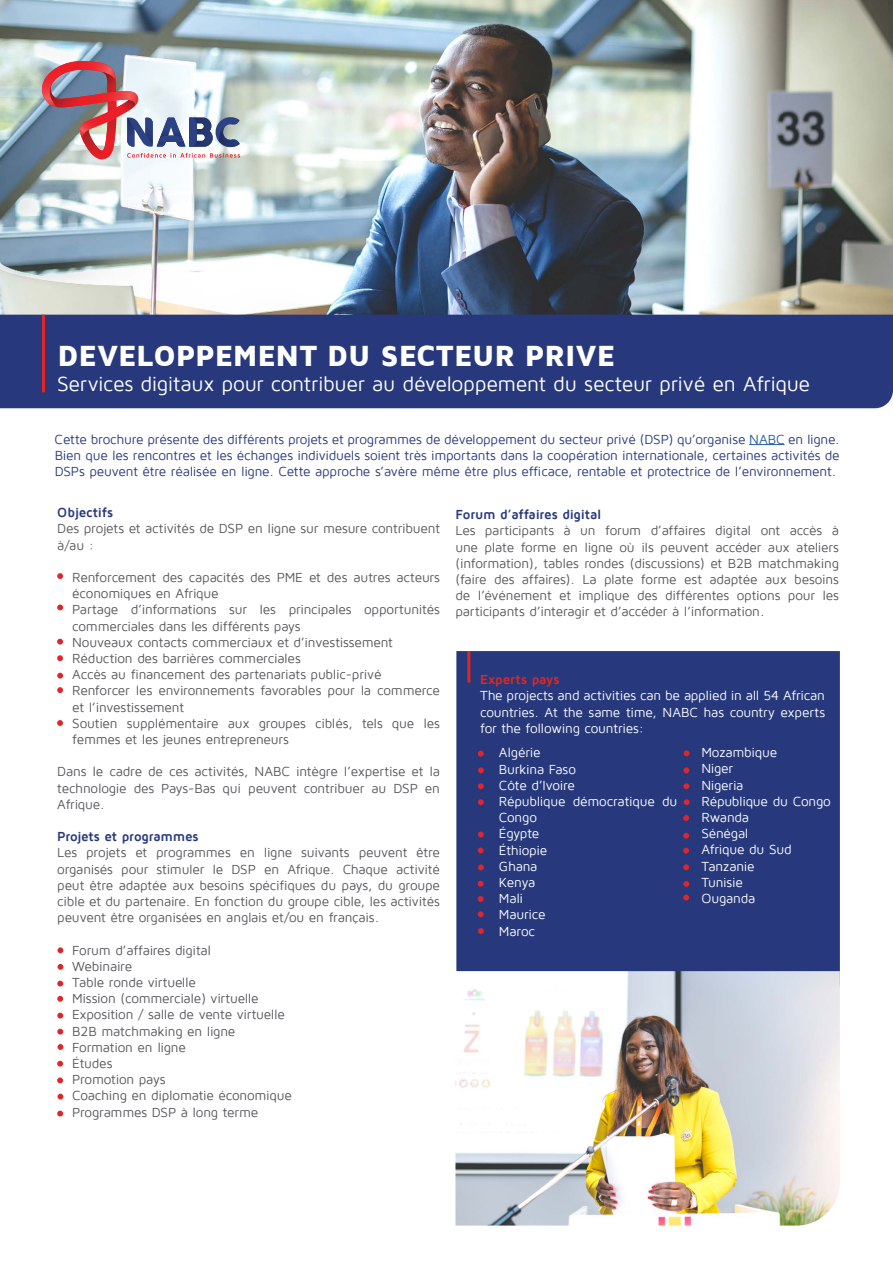
<style>
.page{position:relative;width:893px;height:1263px;background:#fff}
.page>*{position:absolute;margin:0;border:0;box-sizing:border-box;transform-origin:0 0}
.t1{font:900 30px "Maven Pro";letter-spacing:-.005em;color:#fff}
.t2{font:21px "Maven Pro";letter-spacing:-.015em;color:#fff}
.t3{font:13.5px/16.2px "Maven Pro";letter-spacing:-.015em;color:#55575a}
.t4{font:13.5px/16.2px "Maven Pro";letter-spacing:-.015em;color:#27397c;text-align:justify}
.t5{font:13.5px/16.2px "Maven Pro";letter-spacing:-.015em;color:#fff}
.t6{font:700 13.5px "Maven Pro";letter-spacing:-.015em;color:#27397c}
.t7{font:700 13.5px "Maven Pro";letter-spacing:-.015em;color:#e02726}
.s1{color:#215e9e}
</style>
<div class="page">
<img style="left:0;top:0;width:893px;height:315px">
<div style="left:0;top:315px;width:893px;height:93px;background:#27397c"></div>
<hr style="left:42px;top:315px;width:3px;height:77px;background:#e02726">
<img style="left:42px;top:61px;width:198px;height:98px">
<hr style="left:749px;top:444px;width:35px;height:1px;background:#215e9e">
<div style="left:456px;top:651px;width:384px;height:320px;background:#27397c"></div>
<hr style="left:467px;top:651px;width:3px;height:31px;background:#e02726">
<svg style="left:57px;top:673px;width:6px;height:6px"></svg>
<svg style="left:57px;top:604px;width:6px;height:6px"></svg>
<svg style="left:57px;top:639px;width:6px;height:5px"></svg>
<svg style="left:57px;top:655px;width:6px;height:6px"></svg>
<svg style="left:58px;top:947px;width:5px;height:6px"></svg>
<svg style="left:57px;top:981px;width:6px;height:5px"></svg>
<svg style="left:57px;top:996px;width:6px;height:6px"></svg>
<svg style="left:58px;top:964px;width:5px;height:6px"></svg>
<svg style="left:57px;top:1013px;width:6px;height:5px"></svg>
<svg style="left:57px;top:1029px;width:6px;height:5px"></svg>
<svg style="left:57px;top:1061px;width:6px;height:5px"></svg>
<svg style="left:57px;top:1077px;width:6px;height:6px"></svg>
<svg style="left:58px;top:1044px;width:5px;height:6px"></svg>
<svg style="left:58px;top:1094px;width:5px;height:5px"></svg>
<svg style="left:57px;top:1111px;width:6px;height:5px"></svg>
<svg style="left:478px;top:751px;width:6px;height:6px"></svg>
<svg style="left:478px;top:783px;width:6px;height:6px"></svg>
<svg style="left:478px;top:799px;width:6px;height:6px"></svg>
<svg style="left:478px;top:767px;width:6px;height:6px"></svg>
<svg style="left:478px;top:832px;width:6px;height:5px"></svg>
<svg style="left:478px;top:847px;width:6px;height:6px"></svg>
<svg style="left:478px;top:881px;width:6px;height:6px"></svg>
<svg style="left:478px;top:896px;width:6px;height:6px"></svg>
<svg style="left:478px;top:864px;width:6px;height:6px"></svg>
<svg style="left:478px;top:911px;width:6px;height:6px"></svg>
<svg style="left:478px;top:928px;width:6px;height:6px"></svg>
<svg style="left:683px;top:895px;width:6px;height:5px"></svg>
<svg style="left:683px;top:767px;width:6px;height:6px"></svg>
<svg style="left:683px;top:783px;width:6px;height:6px"></svg>
<svg style="left:684px;top:750px;width:5px;height:6px"></svg>
<svg style="left:684px;top:799px;width:5px;height:6px"></svg>
<svg style="left:683px;top:815px;width:6px;height:6px"></svg>
<svg style="left:683px;top:848px;width:6px;height:5px"></svg>
<svg style="left:683px;top:864px;width:6px;height:6px"></svg>
<svg style="left:683px;top:833px;width:6px;height:6px"></svg>
<svg style="left:683px;top:881px;width:6px;height:6px"></svg>
<svg style="left:57px;top:573px;width:6px;height:6px"></svg>
<svg style="left:57px;top:687px;width:6px;height:6px"></svg>
<svg style="left:57px;top:720px;width:6px;height:6px"></svg>
<img style="left:455px;top:971px;width:385px;height:254px">
<h1 class="t1" style="left:58px;top:340px;width:559px">DEVELOPPEMENT DU SECTEUR PRIVE</h1>
<h2 class="t2" style="left:57px;top:373px;width:755px">Services digitaux pour contribuer au développement du secteur privé en Afrique</h2>
<p class="t4" style="left:55px;top:431px;width:786px">Cette brochure présente des différents projets et programmes de développement du secteur privé (DSP) qu’organise <span class="s1">NABC</span> en ligne.<br>Bien que les rencontres et les échanges individuels soient très importants dans la coopération internationale, certaines activités de DSPs peuvent être réalisée en ligne. Cette approche s’avère même être plus efficace, rentable et protectrice de l’environnement.</p>
<p class="t6" style="left:57px;top:505px;width:58px">Objectifs</p>
<p class="t3" style="left:57px;top:521px;width:384px">Des projets et activités de DSP en ligne sur mesure contribuent à/au :</p>
<p class="t3" style="left:72px;top:569px;width:369px">Renforcement des capacités des PME et des autres acteurs économiques en Afrique<br>Partage d’informations sur les principales opportunités commerciales dans les différents pays<br>Nouveaux contacts commerciaux et d’investissement Réduction des barrières commerciales<br>Accès au financement des partenariats public-privé Renforcer les environnements favorables pour la commerce et l’investissement<br>Soutien supplémentaire aux groupes ciblés, tels que les femmes et les jeunes entrepreneurs</p>
<p class="t3" style="left:57px;top:764px;width:384px;text-align:justify">Dans le cadre de ces activités, NABC intègre l’expertise et la technologie des Pays-Bas qui peuvent contribuer au DSP en Afrique.</p>
<p class="t6" style="left:57px;top:829px;width:143px">Projets et programmes</p>
<p class="t3" style="left:57px;top:845px;width:384px;text-align:justify">Les projets et programmes en ligne suivants peuvent être organisés pour stimuler le DSP en Afrique. Chaque activité peut être adaptée aux besoins spécifiques du pays, du groupe cible et du partenaire. En fonction du groupe cible, les activités peuvent être organisées en anglais et/ou en français.</p>
<p class="t3" style="left:72px;top:942px;width:221px">Forum d’affaires digital<br>Webinaire<br>Table ronde virtuelle<br>Mission (commerciale) virtuelle<br>Exposition / salle de vente virtuelle<br>B2B matchmaking en ligne<br>Formation en ligne<br>Études<br>Promotion pays<br>Coaching en diplomatie économique<br>Programmes DSP à long terme</p>
<p class="t6" style="left:455px;top:507px;width:147px">Forum d’affaires digital</p>
<p class="t3" style="left:455px;top:523px;width:385px;text-align:justify">Les participants à un forum d’affaires digital ont accès à une plate forme en ligne où ils peuvent accéder aux ateliers (information), tables rondes (discussions) et B2B matchmaking (faire des affaires). La plate forme est adaptée aux besoins de l’événement et implique des différentes options pour les participants d’interagir et d’accéder à l’information.</p>
<p class="t7" style="left:480px;top:672px;width:81px">Experts pays</p>
<p class="t5" style="left:480px;top:688px;width:346px;text-align:justify">The projects and activities can be applied in all 54 African countries. At the same time, NABC has country experts for the following countries:</p>
<p class="t5" style="left:499px;top:745px;width:180px">Algérie<br>Burkina Faso<br>Côte d’Ivoire<br>République démocratique du<br>Congo<br>Égypte<br>Éthiopie<br>Ghana<br>Kenya<br>Mali<br>Maurice<br>Maroc</p>
<p class="t5" style="left:701px;top:745px;width:131px">Mozambique<br>Niger<br>Nigeria<br>République du Congo<br>Rwanda<br>Sénégal<br>Afrique du Sud<br>Tanzanie<br>Tunisie<br>Ouganda</p>
</div>
